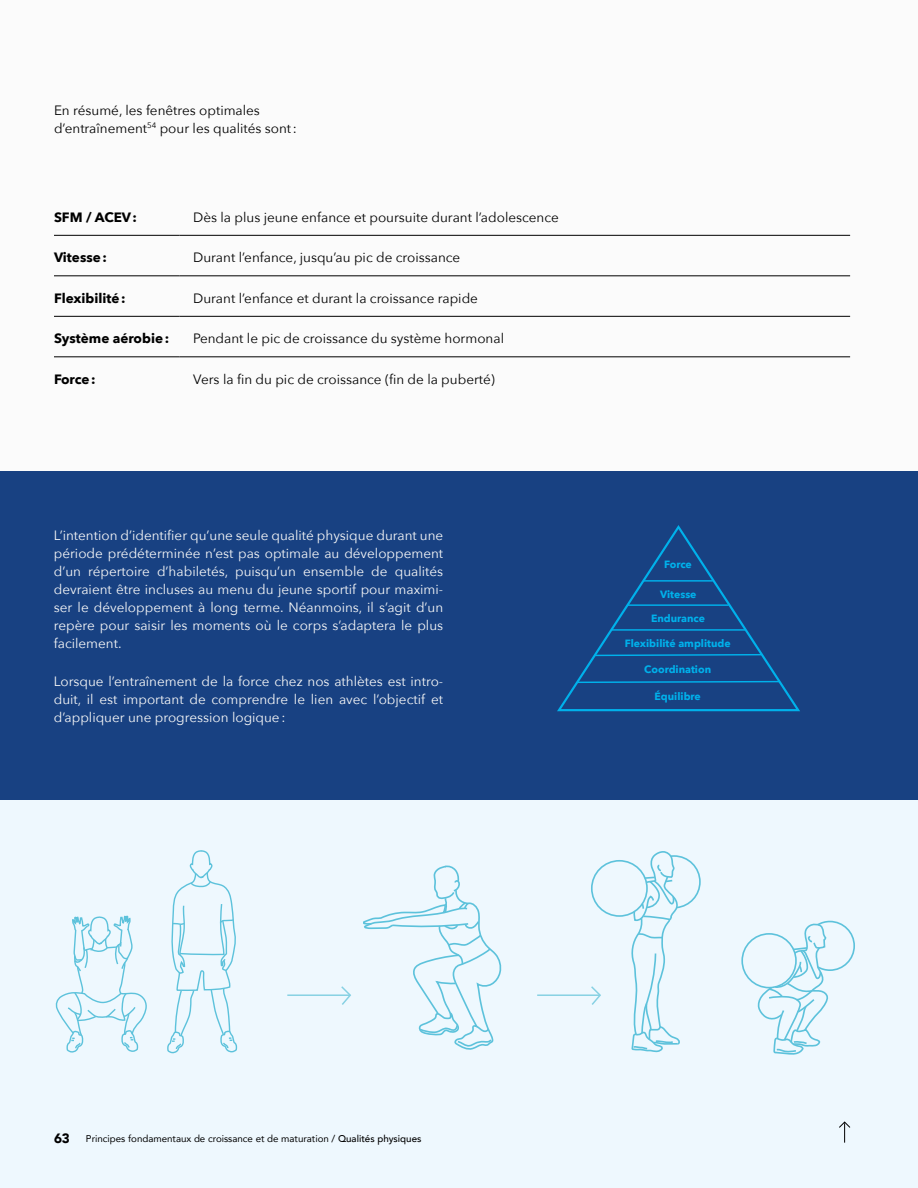
<style>
.page{position:relative;width:918px;height:1188px;background:#fbfbfb}
.page>*{position:absolute;margin:0;border:0;box-sizing:border-box;transform-origin:0 0}
.t1{font:13.5px/18px "Avenir Next";color:#f8f8f8;text-align:justify}
.t2{font:13.5px/18px "Avenir Next";color:#000}
.t3{font:700 13.5px "Avenir Next";color:#000}
.t4{font:700 10.5px "Avenir Next";color:#00b1eb}
.t5{font:9.75px "Avenir";color:#000}
.s1{font-weight:900;font-size:13.5px}
.s2{font-weight:500}
</style>
<div class="page">
<div style="left:0;top:472px;width:918px;height:716px;background:#184182"></div>
<div style="left:0;top:801px;width:918px;height:387px;background:#eef8fe"></div>
<svg style="left:167px;top:850px;width:71px;height:204px"></svg>
<svg style="left:55px;top:915px;width:92px;height:138px"></svg>
<svg style="left:363px;top:865px;width:139px;height:185px"></svg>
<div style="left:591px;top:860px;width:57px;height:57px;border:2px solid #01a0c6;border-radius:50%"></div>
<svg style="left:631px;top:851px;width:70px;height:202px"></svg>
<svg style="left:756px;top:920px;width:99px;height:135px"></svg>
<svg style="left:557px;top:525px;width:243px;height:187px"></svg>
<hr style="left:627px;top:604px;width:102px;height:2px;background:#00b1eb">
<hr style="left:611px;top:629px;width:135px;height:2px;background:#00b1eb">
<svg style="left:594px;top:653px;width:169px;height:4px"></svg>
<svg style="left:576px;top:680px;width:205px;height:4px"></svg>
<hr style="left:644px;top:580px;width:69px;height:2px;background:#00b1eb">
<hr style="left:54px;top:235px;width:126px;height:1px;background:#000">
<hr style="left:180px;top:235px;width:670px;height:1px;background:#000">
<hr style="left:54px;top:276px;width:126px;height:1px;background:#000">
<hr style="left:180px;top:276px;width:670px;height:1px;background:#000">
<hr style="left:54px;top:316px;width:126px;height:1px;background:#000">
<hr style="left:180px;top:316px;width:670px;height:1px;background:#000">
<hr style="left:54px;top:357px;width:126px;height:1px;background:#000">
<hr style="left:180px;top:357px;width:670px;height:1px;background:#000">
<svg style="left:839px;top:1121px;width:12px;height:22px"></svg>
<hr style="left:287px;top:994px;width:63px;height:2px;background:#87d1e3">
<svg style="left:340px;top:986px;width:11px;height:19px"></svg>
<hr style="left:537px;top:994px;width:63px;height:2px;background:#87d1e3">
<svg style="left:590px;top:986px;width:11px;height:19px"></svg>
<p class="t2" style="left:54px;top:100px;width:245px">En résumé, les fenêtres optimales d’entraînement<sup>54</sup> pour les qualités sont:</p>
<p class="t3" style="left:54px;top:205px;width:85px">SFM / ACEV:</p>
<p class="t2" style="left:193px;top:208px;width:367px">Dès la plus jeune enfance et poursuite durant l’adolescence</p>
<p class="t3" style="left:54px;top:246px;width:54px">Vitesse:</p>
<p class="t2" style="left:193px;top:248px;width:269px">Durant l’enfance, jusqu’au pic de croissance</p>
<p class="t3" style="left:54px;top:286px;width:73px">Flexibilité:</p>
<p class="t2" style="left:193px;top:289px;width:286px">Durant l’enfance et durant la croissance rapide</p>
<p class="t3" style="left:54px;top:327px;width:117px">Système aérobie:</p>
<p class="t2" style="left:193px;top:329px;width:312px">Pendant le pic de croissance du système hormonal</p>
<p class="t3" style="left:54px;top:367px;width:43px">Force:</p>
<p class="t2" style="left:193px;top:370px;width:303px">Vers la fin du pic de croissance (fin de la puberté)</p>
<p class="t1" style="left:54px;top:525px;width:391px">L’intention d’identifier qu’une seule qualité physique durant une période prédéterminée n’est pas optimale au développement d’un répertoire d’habiletés, puisqu’un ensemble de qualités devraient être incluses au menu du jeune sportif pour maximi&shy;ser le développement à long terme. Néanmoins, il s’agit d’un repère pour saisir les moments où le corps s’adaptera le plus facilement.</p>
<p class="t1" style="left:54px;top:672px;width:391px">Lorsque l’entraînement de la force chez nos athlètes est intro&shy;duit, il est important de comprendre le lien avec l’objectif et d’appliquer une progression logique:</p>
<p class="t4" style="left:664px;top:556px;width:29px">Force</p>
<p class="t4" style="left:660px;top:585px;width:38px">Vitesse</p>
<p class="t4" style="left:651px;top:609px;width:56px">Endurance</p>
<p class="t4" style="left:625px;top:634px;width:107px">Flexibilité amplitude</p>
<p class="t4" style="left:644px;top:660px;width:68px">Coordination</p>
<p class="t4" style="left:655px;top:687px;width:48px">Équilibre</p>
<p class="t5" style="left:54px;top:1131px;width:369px"><span class="s1">63</span> Principes fondamentaux de croissance et de maturation <span class="s2">/ Qualités physiques</span></p>
</div>
